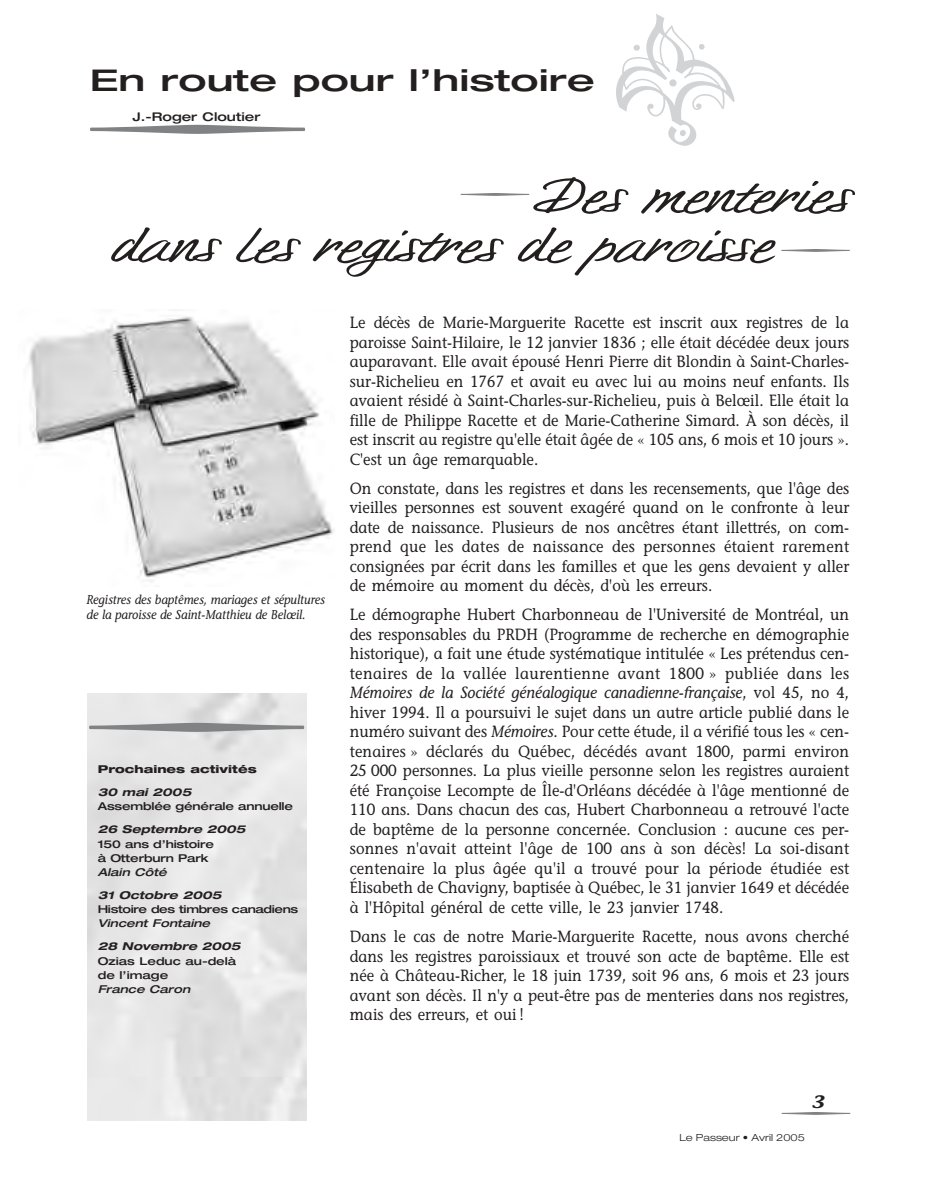
<style>
.page{position:relative;width:925px;height:1188px;background:#fff}
.page>*{position:absolute;margin:0;border:0;box-sizing:border-box;transform-origin:0 0}
.t1{font:63px/49.5px "Du Turner";letter-spacing:.005em;color:#231f1f;scale:1.67 1}
.t2{font:500 expanded 30px "Helvetica Neue";color:#231f1f;scale:1.3 1}
.t3{font:italic 600 18px "Stone Informal";color:#231f1f;scale:1.3 1}
.t4{font:16.2px/19.5px "Stone Informal";color:#231f1f;text-align:justify;scale:.92 1}
.t5{font:italic 12.75px/15px "Stone Informal";color:#231f1f;scale:.92 1}
.t6{font:500 expanded 12px "Helvetica Neue";color:#231f1f;scale:1.1 1}
.t7{font:500 expanded 10.8px/14.2px "Helvetica Neue";letter-spacing:-.015em;color:#231f1f;scale:1.1 1}
.t8{font:italic 700 expanded 10.8px "Helvetica Neue";color:#231f1f;scale:1.1 1}
.t9{font:italic 500 expanded 10.8px "Helvetica Neue";color:#231f1f;scale:1.1 1}
.t10{font:800 expanded 10.8px "Helvetica Neue";color:#231f1f;scale:1.1 1}
.t11{font:300 expanded 9.75px "Helvetica Neue";color:#231f1f;scale:1.1 1}
.s1{font-style:italic}
</style>
<div class="page">
<img style="left:29px;top:316px;width:306px;height:266px">
<svg style="left:89px;top:723px;width:215px;height:9px;background:#e3e3e3"></svg>
<h2 class="t2" style="left:90px;top:69px;width:390px">En route pour l’histoire</h2>
<p class="t6" style="left:132px;top:112px;width:118px">J.-Roger Cloutier</p>
<h1 class="t1" style="left:111px;top:164px;width:444px;text-indent:426px">Des menteries dans les registres de paroisse</h1>
<p class="t5" style="left:86px;top:593px;width:261px">Registres des baptêmes, mariages et sépultures de la paroisse de Saint-Matthieu de Belœil.</p>
<p class="t10" style="left:98px;top:765px;width:146px">Prochaines activités</p>
<p class="t8" style="left:98px;top:788px;width:87px">30 mai 2005</p>
<p class="t7" style="left:98px;top:800px;width:179px">Assemblée générale annuelle</p>
<p class="t8" style="left:98px;top:825px;width:136px">26 Septembre 2005</p>
<p class="t7" style="left:98px;top:838px;width:107px">150 ans d’histoire à Otterburn Park</p>
<p class="t9" style="left:98px;top:868px;width:64px">Alain Côté</p>
<p class="t8" style="left:98px;top:891px;width:114px">31 Octobre 2005</p>
<p class="t7" style="left:98px;top:903px;width:184px">Histoire des timbres canadiens</p>
<p class="t9" style="left:98px;top:920px;width:104px">Vincent Fontaine</p>
<p class="t8" style="left:98px;top:943px;width:131px">28 Novembre 2005</p>
<p class="t7" style="left:98px;top:955px;width:127px">Ozias Leduc au-delà de l’image</p>
<p class="t9" style="left:98px;top:985px;width:85px">France Caron</p>
<p class="t4" style="left:350px;top:314px;width:544px">Le décès de Marie-Marguerite Racette est inscrit aux registres de la paroisse Saint-Hilaire, le 12 janvier 1836 ; elle était décédée deux jours auparavant. Elle avait épousé Henri Pierre dit Blondin à Saint-Charles&shy;sur-Richelieu en 1767 et avait eu avec lui au moins neuf enfants. Ils avaient résidé à Saint-Charles-sur-Richelieu, puis à Belœil. Elle était la fille de Philippe Racette et de Marie-Catherine Simard. À son décès, il est inscrit au registre qu'elle était âgée de « 105 ans, 6 mois et 10 jours ».<br>C'est un âge remarquable.</p>
<p class="t4" style="left:350px;top:480px;width:544px">On constate, dans les registres et dans les recensements, que l'âge des vieilles personnes est souvent exagéré quand on le confronte à leur date de naissance. Plusieurs de nos ancêtres étant illettrés, on com&shy;prend que les dates de naissance des personnes étaient rarement consignées par écrit dans les familles et que les gens devaient y aller de mémoire au moment du décès, d'où les erreurs.</p>
<p class="t4" style="left:350px;top:607px;width:544px">Le démographe Hubert Charbonneau de l'Université de Montréal, un des responsables du PRDH (Programme de recherche en démographie historique), a fait une étude systématique intitulée « Les prétendus cen&shy;tenaires de la vallée laurentienne avant 1800 » publiée dans les <span class="s1">Mémoires de la Société généalogique canadienne-française</span>, vol 45, no 4, hiver 1994. Il a poursuivi le sujet dans un autre article publié dans le numéro suivant des <span class="s1">Mémoires</span>. Pour cette étude, il a vérifié tous les « cen&shy;tenaires » déclarés du Québec, décédés avant 1800, parmi environ 25 000 personnes. La plus vieille personne selon les registres auraient été Françoise Lecompte de Île-d'Orléans décédée à l'âge mentionné de 110 ans. Dans chacun des cas, Hubert Charbonneau a retrouvé l'acte de baptême de la personne concernée. Conclusion : aucune ces per&shy;sonnes n'avait atteint l'âge de 100 ans à son décès! La soi-disant centenaire la plus âgée qu'il a trouvé pour la période étudiée est Élisabeth de Chavigny, baptisée à Québec, le 31 janvier 1649 et décédée à l'Hôpital général de cette ville, le 23 janvier 1748.</p>
<p class="t4" style="left:350px;top:929px;width:544px">Dans le cas de notre Marie-Marguerite Racette, nous avons cherché dans les registres paroissiaux et trouvé son acte de baptême. Elle est née à Château-Richer, le 18 juin 1739, soit 96 ans, 6 mois et 23 jours avant son décès. Il n'y a peut-être pas de menteries dans nos registres, mais des erreurs, et oui !</p>
<p class="t3" style="left:812px;top:1095px;width:12px">3</p>
<p class="t11" style="left:679px;top:1134px;width:116px">Le Passeur • Avril 2005</p>
</div>
